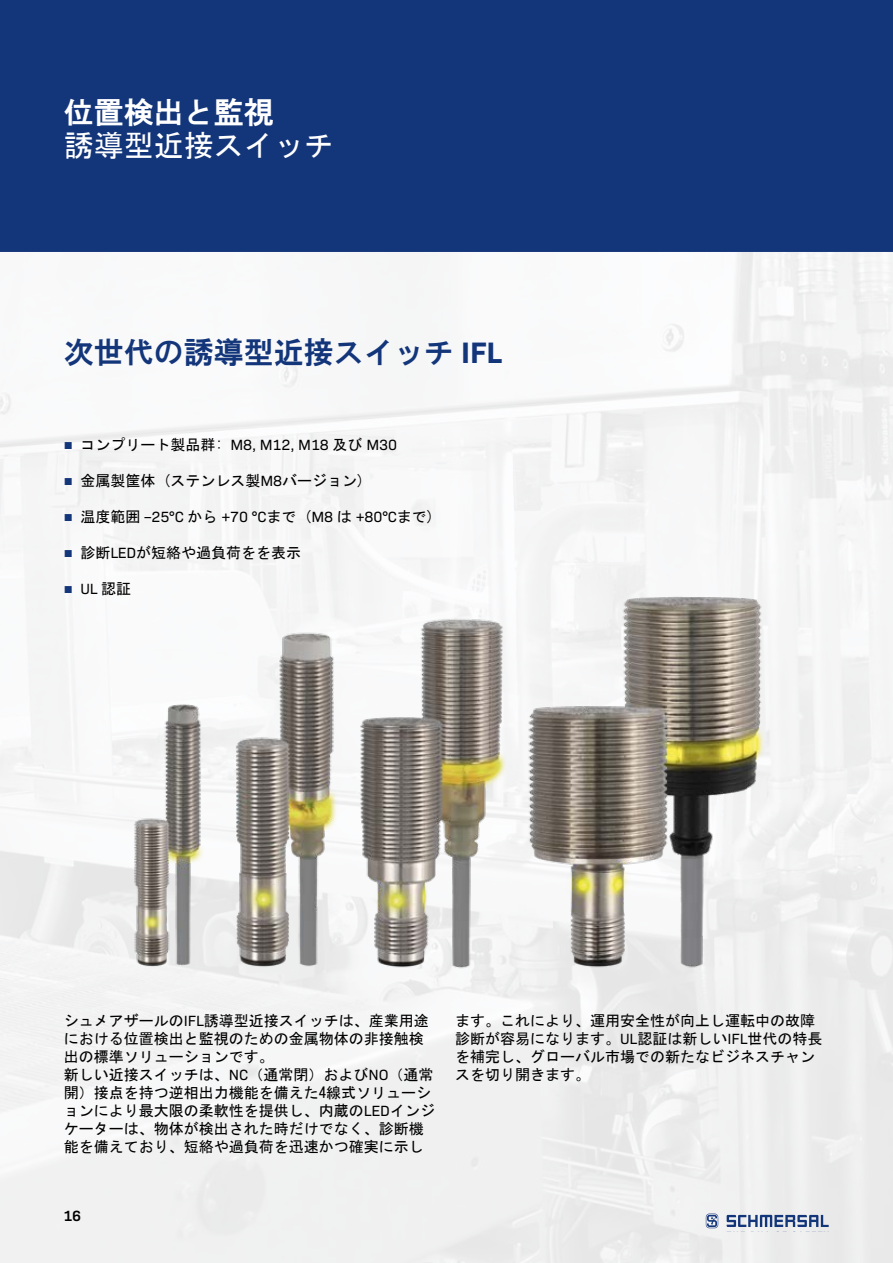
<style>
.page{position:relative;width:893px;height:1263px;background:#fff}
.page>*{position:absolute;margin:0;border:0;box-sizing:border-box;transform-origin:0 0}
.t1{font:30px "HG Gothic E";color:#13357a}
.t2{font:30px "MS Gothic";color:#fff}
.t3{font:30px "HG Gothic E";color:#fff}
.t4{font:15px/18px "MS Gothic";color:#000}
.t5{font:15px "Bio Sans";letter-spacing:-.01em;color:#000}
.t6{font:600 15px "Bio Sans";color:#000}
.s1{font-family:"Bio Sans";font-weight:700}
.s2{font-family:"Arial";color:#13357a}
.s3{font-family:"MS Gothic"}
.s4{font-family:"Bio Sans"}
</style>
<div class="page">
<div style="left:0;top:0;width:893px;height:252px;background:#13357a"></div>
<svg style="left:727px;top:1215px;width:102px;height:12px"></svg>
<svg style="left:706px;top:1213px;width:12px;height:15px"></svg>
<img style="left:115px;top:584px;width:672px;height:394px">
<h1 class="t3" style="left:64px;top:97px;width:211px">位置検出と監視</h1>
<h1 class="t2" style="left:64px;top:130px;width:271px">誘導型近接スイッチ</h1>
<h1 class="t1" style="left:64px;top:337px;width:440px">次世代の誘導型近接スイッチ <span class="s1">IFL</span></h1>
<p class="t5" style="left:64px;top:434px;width:335px"><span class="s2">■</span> <span class="s3">コンプリート製品群:</span> M8, M12, M18 <span class="s3">及び</span> M30</p>
<p class="t4" style="left:64px;top:472px;width:302px"><span class="s2">■</span> 金属製筐体 (ステンレス製<span class="s4">M8</span>バージョン)</p>
<p class="t5" style="left:64px;top:506px;width:372px"><span class="s2">■</span> <span class="s3">温度範囲</span> –25°C <span class="s3">から</span> +70 °C<span class="s3">まで (</span>M8 <span class="s3">は</span> +80°C<span class="s3">まで)</span></p>
<p class="t4" style="left:64px;top:544px;width:239px"><span class="s2">■</span> 診断<span class="s4">LED</span>が短絡や過負荷をを表示</p>
<p class="t5" style="left:64px;top:578px;width:69px"><span class="s2">■</span> UL <span class="s3">認証</span></p>
<p class="t4" style="left:64px;top:1012px;width:373px">シュメアザールの<span class="s4">IFL</span>誘導型近接スイッチは、産業用途における位置検出と監視のための金属物体の非接触検出の標準ソリューションです。<br>新しい近接スイッチは、<span class="s4">NC</span>（通常閉）および<span class="s4">NO</span>（通常開）接点を持つ逆相出力機能を備えた4線式ソリューションにより最大限の柔軟性を提供し、内蔵の<span class="s4">LED</span>インジケーターは、物体が検出された時だけでなく、診断機能を備えており、短絡や過負荷を迅速かつ確実に示し</p>
<p class="t4" style="left:455px;top:1012px;width:369px">ます。これにより、運用安全性が向上し運転中の故障診断が容易になります。<span class="s4">UL</span>認証は新しい<span class="s4">IFL</span>世代の特長を補完し、グローバル市場での新たなビジネスチャンスを切り開きます。</p>
<p class="t6" style="left:63px;top:1204px;width:19px">16</p>
</div>
